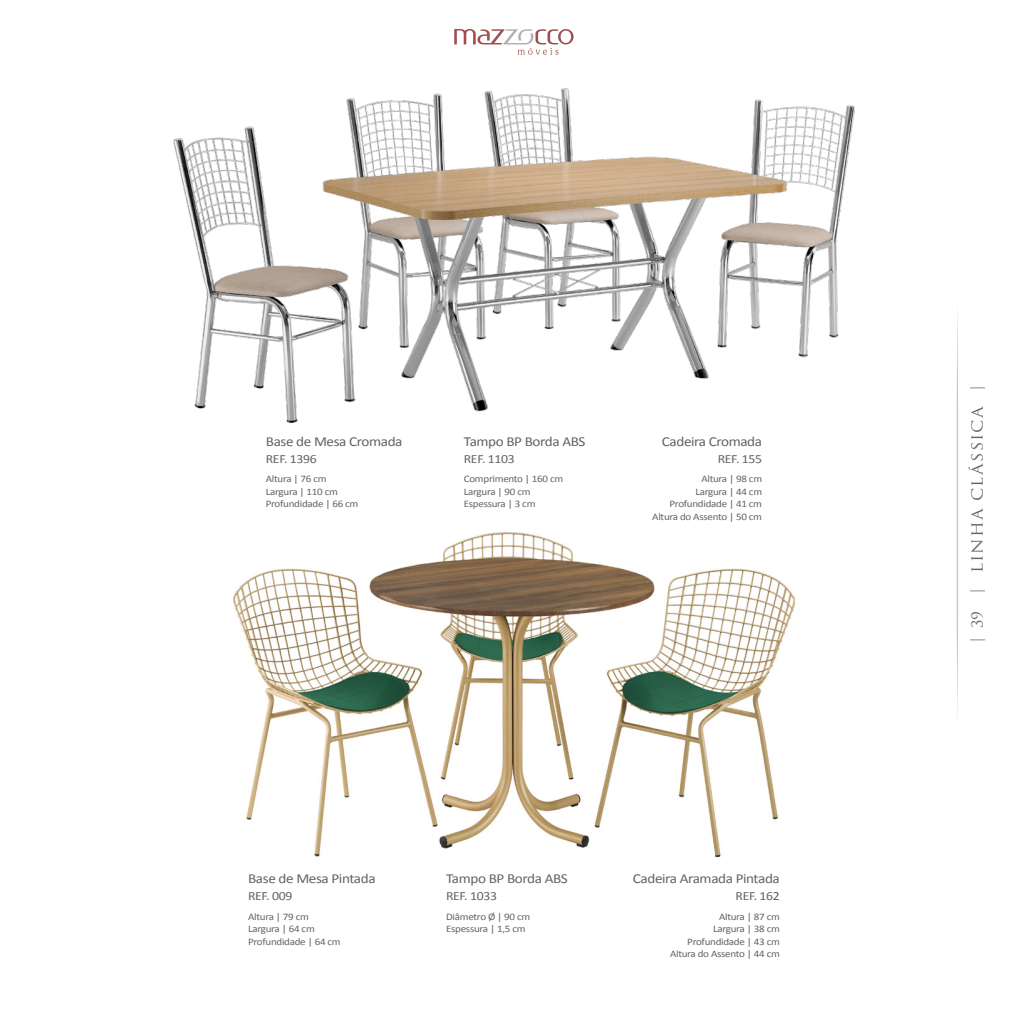
<style>
.page{position:relative;width:1028px;height:1028px;background:#fff}
.page>*{position:absolute;margin:0;border:0;box-sizing:border-box;transform-origin:0 0}
.t1{font:15px "Trajan Pro 3";letter-spacing:.06em;color:#646363;scale:1.1 1}
.t2{font:15px "Trajan Pro 3";letter-spacing:.06em;color:#646363}
.t3{font:13.75px "Calibri";letter-spacing:-.025em;color:#646363;scale:1.1 1}
.t4{font:12.5px "Calibri";letter-spacing:-.025em;color:#646363;scale:1.1 1}
.t5{font:10px/12.5px "Calibri";letter-spacing:-.025em;color:#646363;scale:1.1 1}
</style>
<div class="page">
<svg style="left:956px;top:314px;width:2px;height:400px"></svg>
<svg style="left:454px;top:29px;width:119px;height:26px"></svg>
<img style="left:233px;top:532px;width:562px;height:324px">
<img style="left:174px;top:89px;width:680px;height:334px">
<h2 class="t3" style="left:266px;top:433px;width:126px">Base de Mesa Cromada</h2>
<p class="t4" style="left:266px;top:451px;width:48px">REF. 1396</p>
<p class="t5" style="left:266px;top:473px;width:86px">Altura | 76 cm<br>Largura | 110 cm<br>Profundidade | 66 cm</p>
<h2 class="t3" style="left:464px;top:433px;width:112px">Tampo BP Borda ABS</h2>
<p class="t4" style="left:464px;top:451px;width:48px">REF. 1103</p>
<p class="t5" style="left:464px;top:473px;width:92px">Comprimento | 160 cm<br>Largura | 90 cm<br>Espessura | 3 cm</p>
<h2 class="t3" style="left:662px;top:433px;width:93px">Cadeira Cromada</h2>
<p class="t4" style="left:718px;top:451px;width:42px">REF. 155</p>
<p class="t5" style="left:652px;top:473px;width:101px;text-align:right">Altura | 98 cm<br>Largura | 44 cm<br>Profundidade | 41 cm<br>Altura do Assento | 50 cm</p>
<h2 class="t3" style="left:248px;top:870px;width:117px">Base de Mesa Pintada</h2>
<p class="t4" style="left:248px;top:888px;width:42px">REF. 009</p>
<p class="t5" style="left:248px;top:910px;width:86px">Altura | 79 cm<br>Largura | 64 cm<br>Profundidade | 64 cm</p>
<h2 class="t3" style="left:446px;top:870px;width:112px">Tampo BP Borda ABS</h2>
<p class="t4" style="left:446px;top:888px;width:48px">REF. 1033</p>
<p class="t5" style="left:446px;top:910px;width:78px">Diâmetro Ø | 90 cm<br>Espessura | 1,5 cm</p>
<p class="t5" style="left:670px;top:910px;width:101px;text-align:right">Altura | 87 cm<br>Largura | 38 cm<br>Profundidade | 43 cm<br>Altura do Assento | 44 cm</p>
<h2 class="t3" style="left:633px;top:870px;width:135px">Cadeira Aramada Pintada</h2>
<p class="t4" style="left:735px;top:888px;width:42px">REF. 162</p>
<h1 class="t1" style="left:967px;top:595px;width:193px;rotate:-90deg">| LINHA CLÁSSICA |</h1>
<h1 class="t2" style="left:967px;top:628px;width:18px;rotate:-90deg">39</h1>
<h1 class="t1" style="left:965px;top:643px;width:9px;rotate:-90deg">|</h1>
</div>
